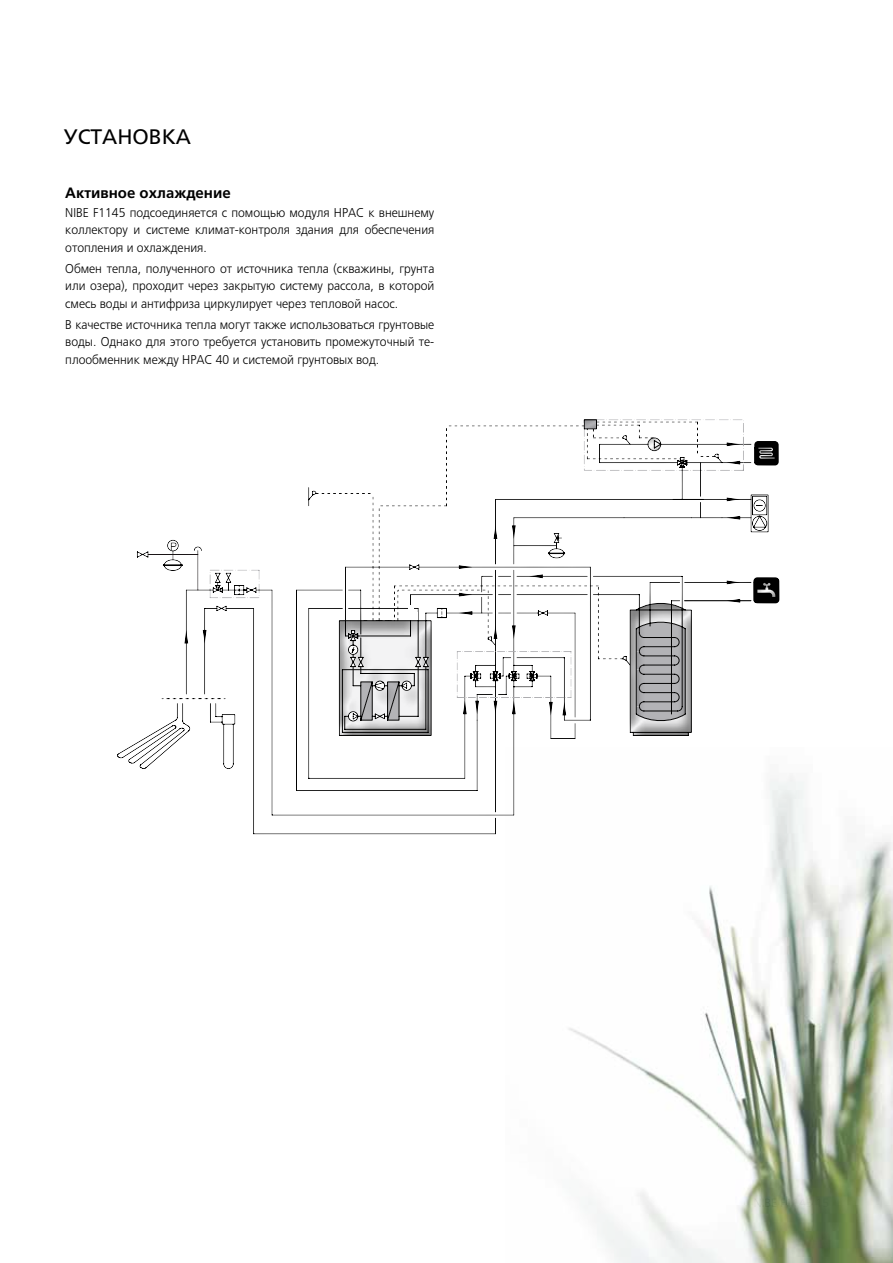
<style>
.page{position:relative;width:893px;height:1263px;background:#fff}
.page>*{position:absolute;margin:0;border:0;box-sizing:border-box;transform-origin:0 0}
.t1{font:21px "Frutiger LTCYR";color:#000}
.t2{font:700 15px "Frutiger LTCYR";color:#000}
.t3{font:300 12.75px/17.2px "Frutiger LTCYR";color:#000;text-align:justify;scale:.95 1}
.t4{font:10.5px "Arial";color:#000}
</style>
<div class="page">
<img style="left:569px;top:775px;width:324px;height:488px">
<div style="left:117px;top:411px;width:663px;height:433px;background:#fff"></div>
<svg style="left:308px;top:419px;width:468px;height:415px"></svg>
<div style="left:402px;top:612px;width:7px;height:7px;background:#fff"></div>
<div style="left:411px;top:612px;width:7px;height:7px;background:#fff"></div>
<h1 class="t1" style="left:64px;top:125px;width:16px">установка</h1>
<p class="t2" style="left:65px;top:184px;width:167px">Активное охлаждение</p>
<p class="t3" style="left:65px;top:204px;width:390px">NIBE F1145 подсоединяется с помощью модуля HPAC к внешнему коллектору и системе климат-контроля здания для обеспечения отопления и охлаждения.</p>
<p class="t3" style="left:65px;top:260px;width:390px">Обмен тепла, полученного от источника тепла (скважины, грунта или озера), проходит через закрытую систему рассола, в которой смесь воды и антифриза циркулирует через тепловой насос.</p>
<p class="t3" style="left:65px;top:316px;width:390px">В качестве источника тепла могут также использоваться грунтовые воды. Однако для этого требуется установить промежуточный те&shy;плообменник между HPAC 40 и системой грунтовых вод.</p>
<p class="t4" style="left:170px;top:539px;width:8px">P</p>
</div>
